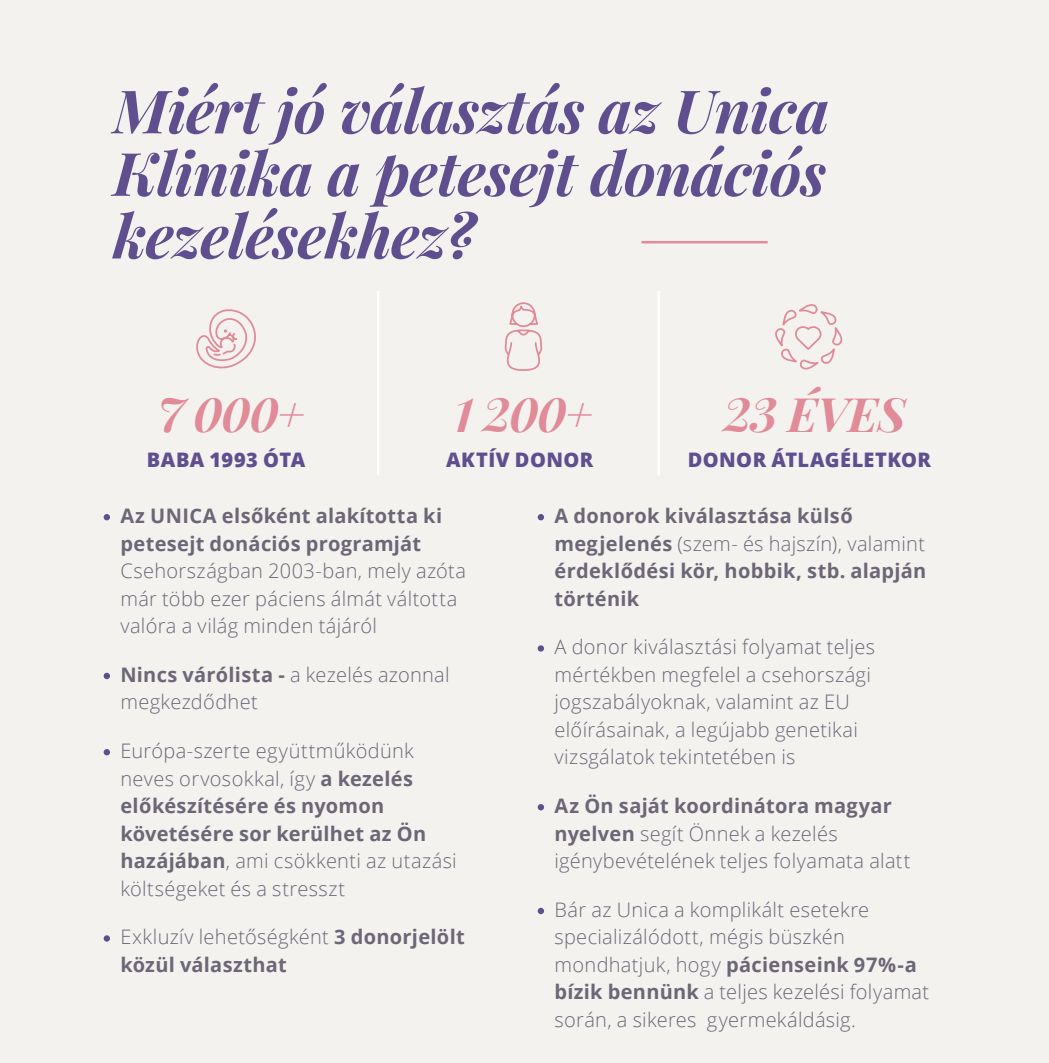
<style>
.page{position:relative;width:1049px;height:1063px;background:#f3f2ef}
.page>*{position:absolute;margin:0;border:0;box-sizing:border-box;transform-origin:0 0}
.t1{font:italic 700 60px/62.5px "Playfair Display";letter-spacing:-.01em;color:#604f8f;text-align:justify}
.t2{font:italic 700 47.5px "Playfair Display";letter-spacing:-.025em;color:#e18a98}
.t3{font:300 20px/27.5px "Open Sans";letter-spacing:.015em;color:#6d6677}
.t4{font:700 20px/27.5px "Open Sans";letter-spacing:.015em;color:#6d6677}
.t5{font:800 20px "Open Sans";letter-spacing:.02em;color:#604f8f}
.s1{font-weight:700}
.s2{font-weight:300}
</style>
<div class="page">
<hr style="left:641px;top:241px;width:127px;height:2px;background:#e18a98">
<svg style="left:104px;top:514px;width:6px;height:6px"></svg>
<svg style="left:104px;top:673px;width:6px;height:6px"></svg>
<svg style="left:104px;top:749px;width:6px;height:6px"></svg>
<div style="left:104px;top:935px;width:6px;height:7px;background:#604f8f;border-radius:50%"></div>
<svg style="left:538px;top:514px;width:6px;height:6px"></svg>
<div style="left:538px;top:645px;width:6px;height:7px;background:#604f8f;border-radius:50%"></div>
<svg style="left:538px;top:804px;width:6px;height:6px"></svg>
<svg style="left:538px;top:908px;width:6px;height:6px"></svg>
<hr style="left:377px;top:291px;width:2px;height:184px;background:#fff">
<hr style="left:657px;top:291px;width:3px;height:184px;background:#fff">
<svg style="left:504px;top:302px;width:39px;height:69px"></svg>
<svg style="left:196px;top:309px;width:60px;height:60px"></svg>
<svg style="left:775px;top:304px;width:68px;height:66px"></svg>
<h1 class="t1" style="left:113px;top:74px;width:718px">Miért jó választás az Unica Klinika a petesejt donációs kezelésekhez?</h1>
<h2 class="t2" style="left:157px;top:376px;width:149px">7 000+</h2>
<h2 class="t2" style="left:454px;top:376px;width:140px">1 200+</h2>
<h2 class="t2" style="left:723px;top:376px;width:184px">23 ÉVES</h2>
<p class="t5" style="left:147px;top:445px;width:160px">BABA 1993 ÓTA</p>
<p class="t5" style="left:446px;top:445px;width:149px">AKTÍV DONOR</p>
<p class="t5" style="left:688px;top:445px;width:245px">DONOR ÁTLAGÉLETKOR</p>
<p class="t4" style="left:120px;top:502px;width:323px">Az UNICA elsőként alakította ki petesejt donációs programját</p>
<p class="t3" style="left:120px;top:557px;width:347px">Csehországban 2003-ban, mely azóta már több ezer páciens álmát váltotta valóra a világ minden tájáról</p>
<p class="t3" style="left:120px;top:660px;width:331px"><span class="s1">Nincs várólista -</span> a kezelés azonnal megkezdődhet</p>
<p class="t3" style="left:120px;top:737px;width:338px">Európa-szerte együttműködünk neves orvosokkal, így <span class="s1">a kezelés előkészítésére és nyomon követésére sor kerülhet az Ön hazájában</span>, ami csökkenti az utazási költségeket és a stresszt</p>
<p class="t4" style="left:120px;top:923px;width:346px"><span class="s2">Exkluzív lehetőségként</span> 3 donorjelölt közül választhat</p>
<p class="t4" style="left:554px;top:502px;width:373px">A donorok kiválasztása külső megjelenés <span class="s2">(szem- és hajszín), valamint </span>érdeklődési kör, hobbik, stb. alapján történik</p>
<p class="t3" style="left:554px;top:633px;width:322px">A donor kiválasztási folyamat teljes mértékben megfelel a csehországi jogszabályoknak, valamint az EU előírásainak, a legújabb genetikai vizsgálatok tekintetében is</p>
<p class="t3" style="left:554px;top:792px;width:357px"><span class="s1">Az Ön saját koordinátora magyar nyelven</span> segít Önnek a kezelés igénybevételének teljes folyamata alatt</p>
<p class="t3" style="left:554px;top:895px;width:376px">Bár az Unica a komplikált esetekre specializálódott, mégis büszkén mondhatjuk, hogy <span class="s1">pácienseink 97%-a bízik bennünk</span> a teljes kezelési folyamat során, a sikeres gyermekáldásig.</p>
</div>
